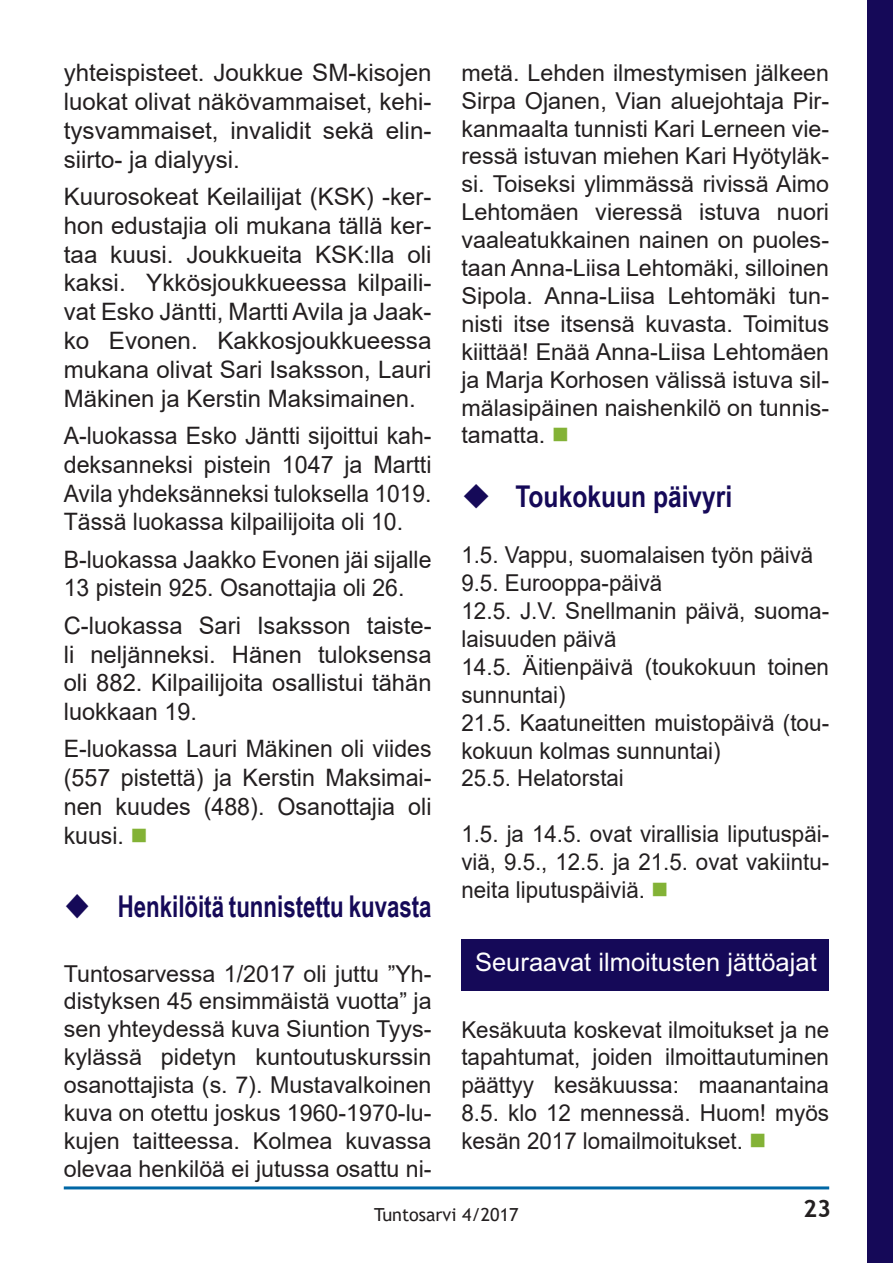
<style>
.page{position:relative;width:893px;height:1263px;background:#fff}
.page>*{position:absolute;margin:0;border:0;box-sizing:border-box;transform-origin:0 0}
.t1{font:700 30px "Arial Narrow";color:#150958;scale:.9 1}
.t2{font:700 30px "Arial Narrow";color:#150958}
.t3{font:25.5px "Arial";color:#fff}
.t4{font:24px/28.8px "Arial";color:#231f20;text-align:justify}
.t5{font:24px/28.8px "Arial";color:#231f20;text-align:justify;scale:.96 1}
.t6{font:700 24px "Trebuchet MS";color:#231f20}
.t7{font:23.25px/27.9px "Arial";color:#231f20;text-align:justify}
.t8{font:23.25px/27.9px "Arial";color:#231f20;text-align:justify;scale:.96 1}
.t9{font:18px "Trebuchet MS";color:#231f20}
.s1{color:#83b236}
</style>
<div class="page">
<hr style="left:64px;top:1186px;width:765px;height:3px;background:#0067a5">
<div style="left:461px;top:940px;width:368px;height:51px;background:#150958"></div>
<div style="left:867px;top:0;width:26px;height:1263px;background:#150958"></div>
<p class="t4" style="left:64px;top:58px;width:369px">yhteispisteet. Joukkue SM-kisojen luokat olivat näkövammaiset, kehi&shy;tysvammaiset, invalidit sekä elin&shy;siirto- ja dialyysi.</p>
<p class="t4" style="left:64px;top:182px;width:369px">Kuurosokeat Keilailijat (KSK) -ker&shy;hon edustajia oli mukana tällä ker&shy;taa kuusi. Joukkueita KSK:lla oli kaksi. Ykkösjoukkueessa kilpaili&shy;vat Esko Jäntti, Martti Avila ja Jaak&shy;ko Evonen. Kakkosjoukkueessa mukana olivat Sari Isaksson, Lauri Mäkinen ja Kerstin Maksimainen.</p>
<p class="t5" style="left:64px;top:421px;width:385px">A-luokassa Esko Jäntti sijoittui kah&shy;deksanneksi pistein 1047 ja Martti Avila yhdeksänneksi tuloksella 1019.<br>Tässä luokassa kilpailijoita oli 10.</p>
<p class="t5" style="left:64px;top:545px;width:385px">B-luokassa Jaakko Evonen jäi sijalle<br>13 pistein 925. Osanottajia oli 26.</p>
<p class="t4" style="left:64px;top:611px;width:369px">C-luokassa Sari Isaksson taiste&shy;li neljänneksi. Hänen tuloksensa oli 882. Kilpailijoita osallistui tähän luokkaan 19.</p>
<p class="t5" style="left:64px;top:734px;width:385px">E-luokassa Lauri Mäkinen oli viides (557 pistettä) ja Kerstin Maksimai&shy;nen kuudes (488). Osanottajia oli kuusi. <span class="s1">■</span></p>
<p class="t1" style="left:118px;top:884px;width:350px">Henkilöitä tunnistettu kuvasta</p>
<p class="t7" style="left:64px;top:959px;width:369px">Tuntosarvessa 1/2017 oli juttu ”Yh&shy;distyksen 45 ensimmäistä vuotta” ja sen yhteydessä kuva Siuntion Tyys&shy;kylässä pidetyn kuntoutuskurssin osanottajista (s. 7). Mustavalkoinen kuva on otettu joskus 1960-1970-lu&shy;kujen taitteessa. Kolmea kuvassa olevaa henkilöä ei jutussa osattu ni-</p>
<p class="t7" style="left:461px;top:58px;width:369px">metä. Lehden ilmestymisen jälkeen Sirpa Ojanen, Vian aluejohtaja Pir&shy;kanmaalta tunnisti Kari Lerneen vie&shy;ressä istuvan miehen Kari Hyötyläk&shy;si. Toiseksi ylimmässä rivissä Aimo Lehtomäen vieressä istuva nuori vaaleatukkainen nainen on puoles&shy;taan Anna-Liisa Lehtomäki, silloinen Sipola. Anna-Liisa Lehtomäki tun&shy;nisti itse itsensä kuvasta. Toimitus kiittää! Enää Anna-Liisa Lehtomäen ja Marja Korhosen välissä istuva sil&shy;mälasipäinen naishenkilö on tunnis&shy;tamatta. <span class="s1">■</span></p>
<p class="t2" style="left:515px;top:474px;width:218px">Toukokuun päivyri</p>
<p class="t8" style="left:461px;top:541px;width:385px;text-align:left">1.5. Vappu, suomalaisen työn päivä<br>9.5. Eurooppa-päivä<br>12.5. J.V. Snellmanin päivä, suoma&shy;laisuuden päivä<br>14.5. Äitienpäivä (toukokuun toinen sunnuntai)<br>21.5. Kaatuneitten muistopäivä (tou&shy;kokuun kolmas sunnuntai)<br>25.5. Helatorstai</p>
<p class="t8" style="left:461px;top:820px;width:385px">1.5. ja 14.5. ovat virallisia liputuspäi&shy;viä, 9.5., 12.5. ja 21.5. ovat vakiintu&shy;neita liputuspäiviä. <span class="s1">■</span></p>
<p class="t3" style="left:475px;top:945px;width:343px">Seuraavat ilmoitusten jättöajat</p>
<p class="t8" style="left:461px;top:1015px;width:385px">Kesäkuuta koskevat ilmoitukset ja ne tapahtumat, joiden ilmoittautuminen päättyy kesäkuussa: maanantaina 8.5. klo 12 mennessä. Huom! myös kesän 2017 lomailmoitukset. <span class="s1">■</span></p>
<p class="t9" style="left:374px;top:1203px;width:146px">Tuntosarvi 4/2017</p>
<p class="t6" style="left:803px;top:1193px;width:30px">23</p>
</div>
